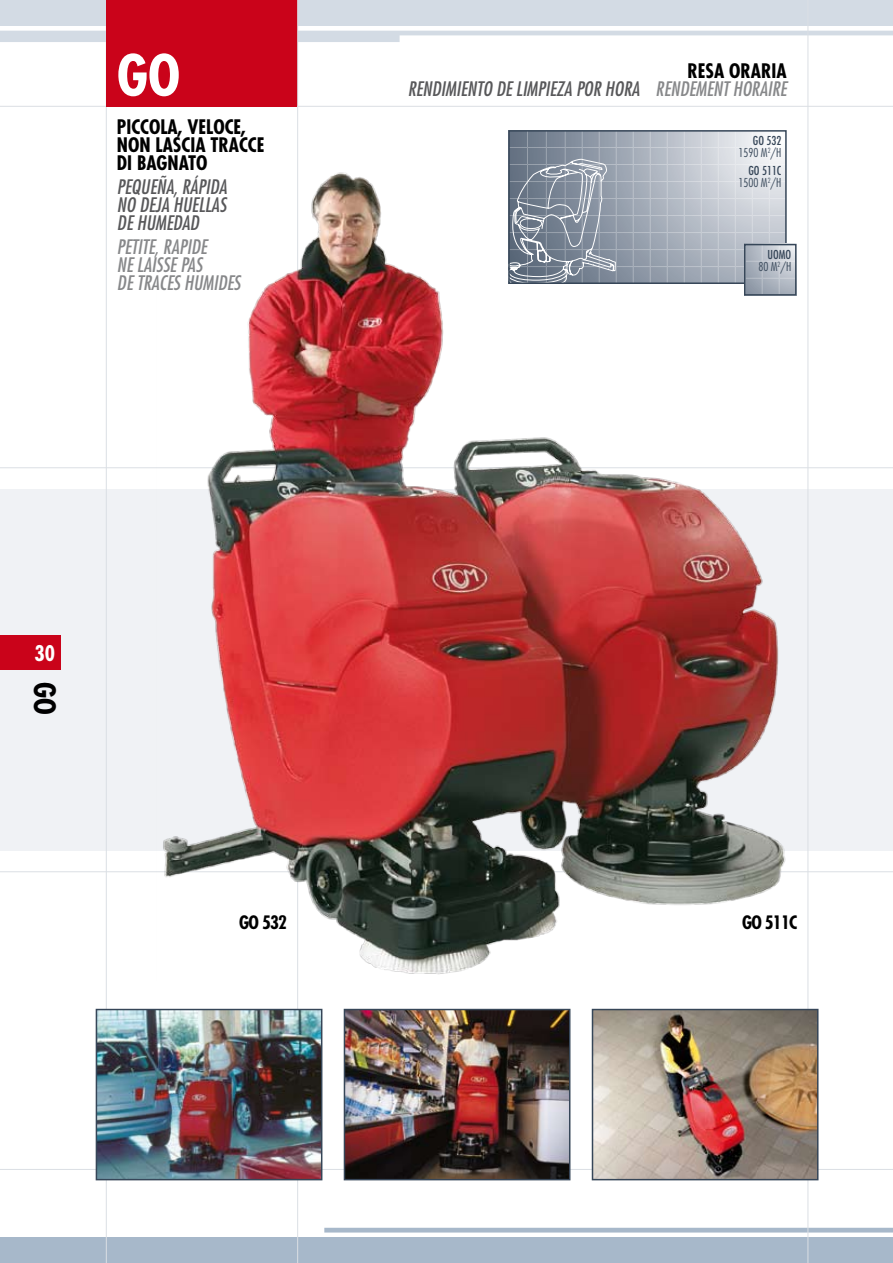
<style>
.page{position:relative;width:893px;height:1263px;background:#fff}
.page>*{position:absolute;margin:0;border:0;box-sizing:border-box;transform-origin:0 0}
.t1{font:700 condensed 55.2px "Futura";color:#fff}
.t2{font:700 condensed 28.65px "Futura";color:#000}
.t3{font:700 condensed 21px "Futura";color:#fff}
.t4{font:italic condensed 19.5px/18px "Futura";color:#87888a}
.t5{font:italic condensed 19.5px/18px "Futura";color:#58585a;text-align:justify}
.t6{font:700 condensed 19.5px/18px "Futura";color:#000}
.t7{font:700 condensed 18px "Futura";letter-spacing:-.04em;color:#000}
.t8{font:300 condensed 12px/12px "Futura";color:#364658;text-align:right}
.s1{color:#58585a}
.s2{font-weight:400}
</style>
<div class="page">
<div style="left:0;top:1238px;width:893px;height:25px;background:#a7b8ca"></div>
<div style="left:0;top:489px;width:893px;height:361px;background:#f0f2f5"></div>
<hr style="left:106px;top:0;width:1px;height:1263px;background:#dbdfe4">
<hr style="left:0;top:467px;width:893px;height:1px;background:#dbdfe4">
<hr style="left:0;top:871px;width:893px;height:1px;background:#dbdfe4">
<hr style="left:0;top:106px;width:893px;height:1px;background:#dbdfe4">
<hr style="left:0;top:1169px;width:893px;height:1px;background:#dbdfe4">
<hr style="left:297px;top:0;width:1px;height:1263px;background:#dbdfe4">
<div style="left:0;top:636px;width:60px;height:34px;background:#ca031a"></div>
<hr style="left:807px;top:0;width:1px;height:1263px;background:#dbdfe4">
<svg style="left:0;top:0;width:893px;height:42px"></svg>
<svg style="left:324px;top:1221px;width:569px;height:11px"></svg>
<img style="left:157px;top:163px;width:652px;height:817px">
<div style="left:106px;top:0;width:191px;height:106px;background:#ca031a"></div>
<img style="left:99px;top:1012px;width:220px;height:165px">
<div style="left:96px;top:1009px;width:226px;height:171px;border:2px solid #364658"></div>
<img style="left:347px;top:1012px;width:220px;height:165px">
<div style="left:344px;top:1009px;width:226px;height:171px;border:2px solid #364658"></div>
<img style="left:595px;top:1012px;width:220px;height:165px">
<div style="left:592px;top:1009px;width:226px;height:171px;border:2px solid #364658"></div>
<svg style="left:508px;top:130px;width:289px;height:166px;background:#acb3bd"></svg>
<div style="left:744px;top:244px;width:53px;height:52px;border:2px solid #364658"></div>
<h1 class="t1" style="left:117px;top:41px;width:62px">GO</h1>
<p class="t6" style="left:117px;top:118px;width:131px">PICCOLA, VELOCE,<br>NON</p>
<p class="t6" style="left:117px;top:136px;width:147px;text-indent:38px">LASCIA TRACCE<br>DI BAGNATO</p>
<p class="t5" style="left:117px;top:178px;width:112px">PEQU EÑA, RÁPI DA NO DEJA HUELLAS DE HUM EDAD</p>
<p class="t4" style="left:117px;top:238px;width:125px">PETITE, RAPI DE<br>NE LAISSE PAS<br>DE TRACES HUMI DES</p>
<p class="t6" style="left:687px;top:61px;width:101px">RESA ORARIA</p>
<p class="t5" style="left:408px;top:79px;width:116px">RENDIMIENTO DE LIMPI</p>
<p class="t4" style="left:549px;top:79px;width:239px"><span class="s1">EZA POR HORA</span> RENDEMENT HORAIRE</p>
<p class="t8" style="left:738px;top:135px;width:44px"><span class="s2">GO 532<br></span>1590 M<sup>2</sup>/h</p>
<p class="t8" style="left:738px;top:165px;width:44px"><span class="s2">GO 511C<br></span>1500 M<sup>2</sup>/h</p>
<p class="t8" style="left:758px;top:249px;width:34px;text-align:center"><span class="s2">UOMO<br></span>80 M<sup>2</sup>/h</p>
<p class="t3" style="left:34px;top:640px;width:22px">30</p>
<h2 class="t2" style="left:62px;top:682px;width:33px;rotate:90deg">GO</h2>
<p class="t7" style="left:239px;top:911px;width:49px">GO 532</p>
<p class="t7" style="left:742px;top:911px;width:57px">GO 511C</p>
</div>
